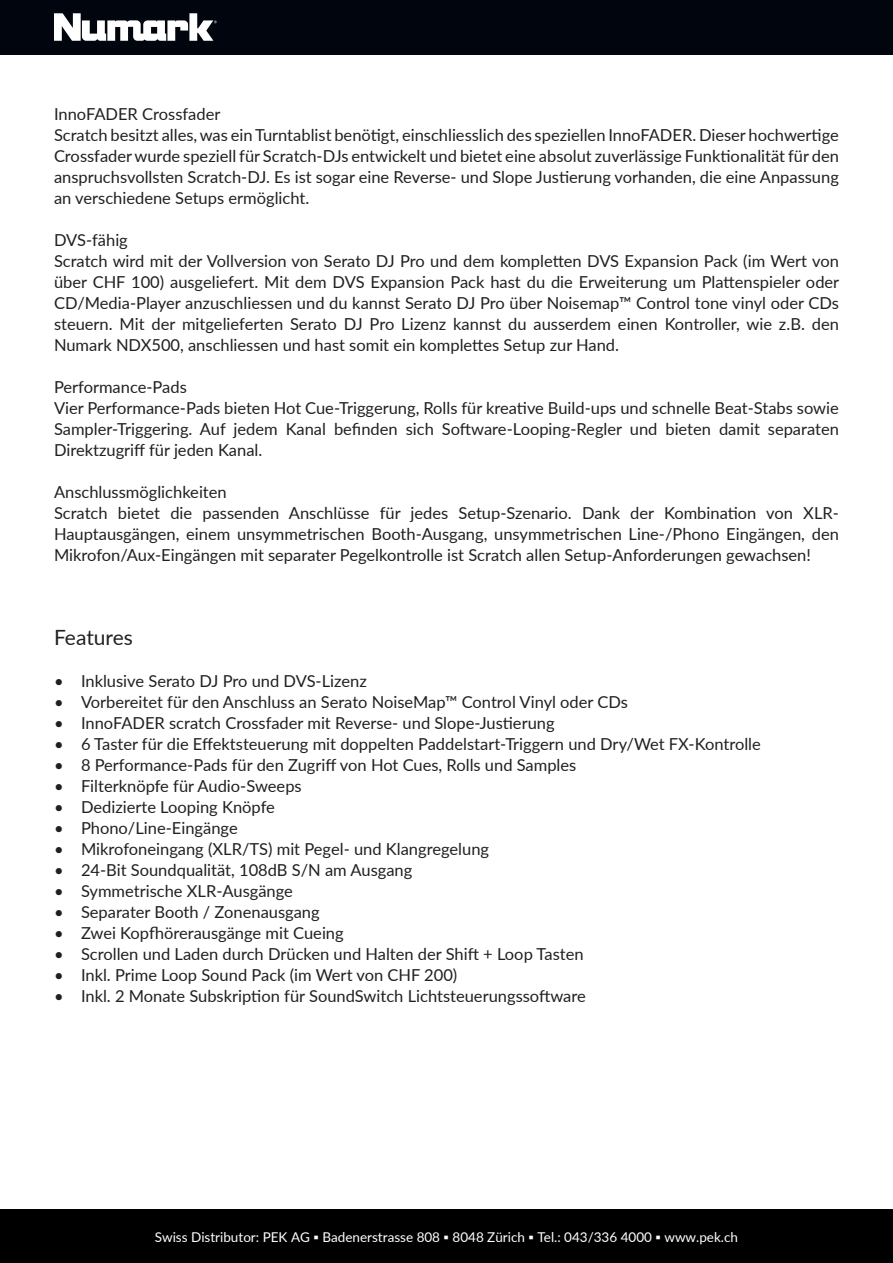
<style>
.page{position:relative;width:893px;height:1263px;background:#fff}
.page>*{position:absolute;margin:0;border:0;box-sizing:border-box;transform-origin:0 0}
.t1{font:21px "Lato";color:#231f20}
.t2{font:16.5px/21px "Lato";color:#231f20}
.t3{font:13.5px "Lato";color:#fff}
</style>
<div class="page">
<div style="left:0;top:0;width:893px;height:54px;background:#01060e"></div>
<div style="left:0;top:1209px;width:893px;height:54px;background:#010000"></div>
<img style="left:189px;top:13px;width:24px;height:28px">
<img style="left:54px;top:13px;width:27px;height:28px">
<img style="left:82px;top:20px;width:106px;height:21px">
<p class="t2" style="left:54px;top:103px;width:786px">InnoFADER Crossfader<br>Scratch besitzt alles, was ein Turntablist benötigt, einschliesslich des speziellen InnoFADER. Dieser hochwertige Crossfader wurde speziell für Scratch-DJs entwickelt und bietet eine absolut zuverlässige Funktionalität für den anspruchsvollsten Scratch-DJ. Es ist sogar eine Reverse- und Slope Justierung vorhanden, die eine Anpassung an verschiedene Setups ermöglicht.</p>
<p class="t2" style="left:54px;top:229px;width:787px">DVS-fähig<br>Scratch wird mit der Vollversion von Serato DJ Pro und dem kompletten DVS Expansion Pack (im Wert von über CHF 100) ausgeliefert. Mit dem DVS Expansion Pack hast du die Erweiterung um Plattenspieler oder CD/Media-Player anzuschliessen und du kannst Serato DJ Pro über Noisemap™ Control tone vinyl oder CDs steuern. Mit der mitgelieferten Serato DJ Pro Lizenz kannst du ausserdem einen Kontroller, wie z.B. den Numark NDX500, anschliessen und hast somit ein komplettes Setup zur Hand.</p>
<p class="t2" style="left:54px;top:376px;width:786px">Performance-Pads<br>Vier Performance-Pads bieten Hot Cue-Triggerung, Rolls für kreative Build-ups und schnelle Beat-Stabs sowie Sampler-Triggering. Auf jedem Kanal befinden sich Software-Looping-Regler und bieten damit separaten Direktzugriff für jeden Kanal.</p>
<p class="t2" style="left:54px;top:481px;width:786px">Anschlussmöglichkeiten<br>Scratch bietet die passenden Anschlüsse für jedes Setup-Szenario. Dank der Kombination von XLR-Hauptausgängen, einem unsymmetrischen Booth-Ausgang, unsymmetrischen Line-/Phono Eingängen, den Mikrofon/Aux-Eingängen mit separater Pegelkontrolle ist Scratch allen Setup-Anforderungen gewachsen!</p>
<p class="t1" style="left:54px;top:622px;width:80px">Features</p>
<p class="t2" style="left:54px;top:670px;width:314px">• Inklusive Serato DJ Pro und DVS-Lizenz</p>
<p class="t2" style="left:54px;top:691px;width:576px">• Vorbereitet für den Anschluss an Serato NoiseMap™ Control Vinyl oder CDs</p>
<p class="t2" style="left:54px;top:712px;width:502px">• InnoFADER scratch Crossfader mit Reverse- und Slope-Justierung</p>
<p class="t2" style="left:54px;top:733px;width:708px">• 6 Taster für die Effektsteuerung mit doppelten Paddelstart-Triggern und Dry/Wet FX-Kontrolle</p>
<p class="t2" style="left:54px;top:754px;width:524px">• 8 Performance-Pads für den Zugriff von Hot Cues, Rolls und Samples</p>
<p class="t2" style="left:54px;top:775px;width:249px">• Filterknöpfe für Audio-Sweeps</p>
<p class="t2" style="left:54px;top:796px;width:222px">• Dedizierte Looping Knöpfe</p>
<p class="t2" style="left:54px;top:817px;width:185px">• Phono/Line-Eingänge</p>
<p class="t2" style="left:54px;top:838px;width:437px">• Mikrofoneingang (XLR/TS) mit Pegel- und Klangregelung</p>
<p class="t2" style="left:54px;top:859px;width:360px">• 24-Bit Soundqualität, 108dB S/N am Ausgang</p>
<p class="t2" style="left:54px;top:880px;width:240px">• Symmetrische XLR-Ausgänge</p>
<p class="t2" style="left:54px;top:901px;width:267px">• Separater Booth / Zonenausgang</p>
<p class="t2" style="left:54px;top:922px;width:291px">• Zwei Kopfhörerausgänge mit Cueing</p>
<p class="t2" style="left:54px;top:943px;width:531px">• Scrollen und Laden durch Drücken und Halten der Shift + Loop Tasten</p>
<p class="t2" style="left:54px;top:964px;width:405px">• Inkl. Prime Loop Sound Pack (im Wert von CHF 200)</p>
<p class="t2" style="left:54px;top:985px;width:533px">• Inkl. 2 Monate Subskription für SoundSwitch Lichtsteuerungssoftware</p>
<p class="t3" style="left:155px;top:1227px;width:585px">Swiss Distributor: PEK AG ▪ Badenerstrasse 808 ▪ 8048 Zürich ▪ Tel.: 043/336 4000 ▪ www.pek.ch</p>
</div>
